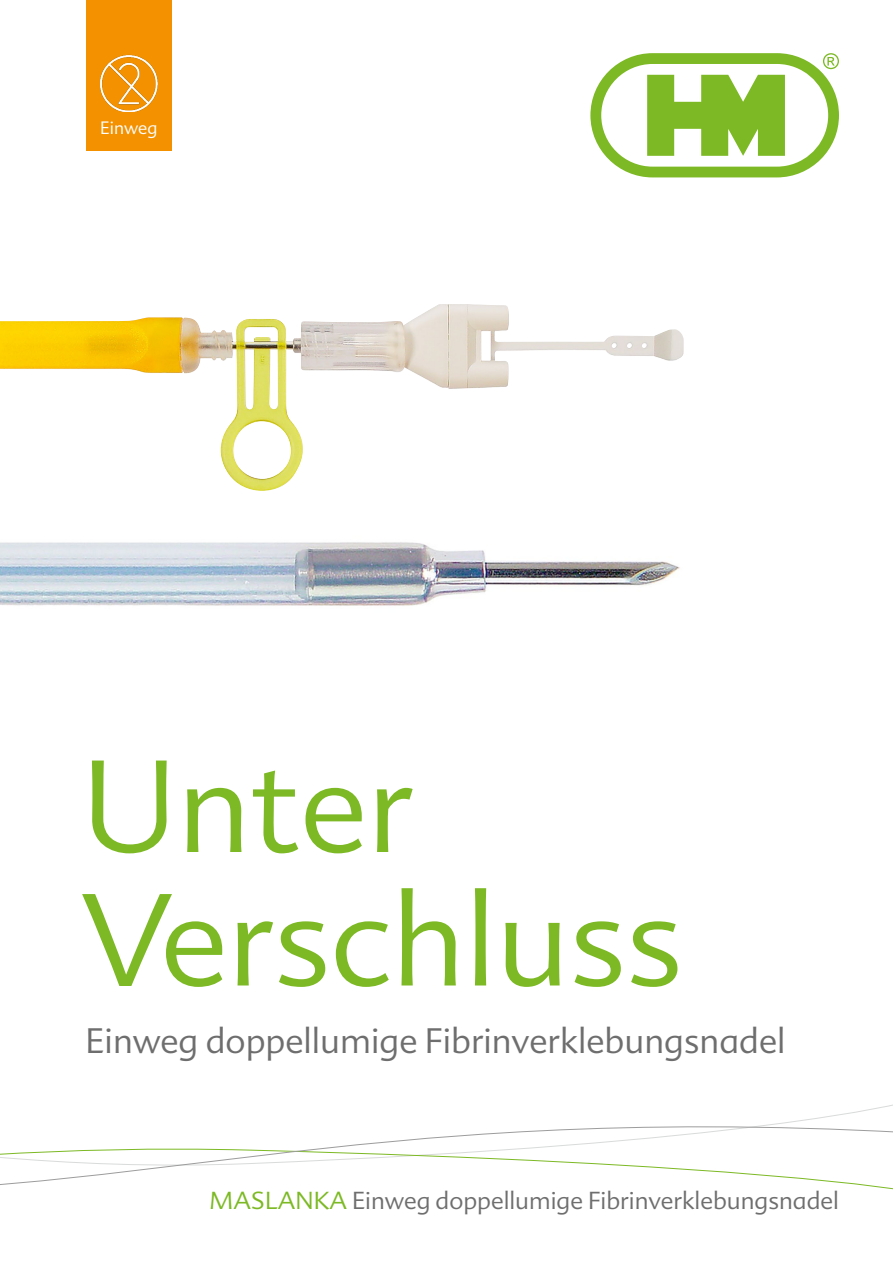
<style>
.page{position:relative;width:893px;height:1263px;background:#fff}
.page>*{position:absolute;margin:0;border:0;box-sizing:border-box;transform-origin:0 0}
.t1{font:300 127.5px/133.5px "Advert";color:#7cb924}
.t2{font:300 34.5px "Advert";color:#6e6e6e}
.t3{font:300 24px "Advert";color:#6e6e6e}
.t4{font:300 17.55px "Advert";color:#fff}
.s1{color:#7cb924}
</style>
<div class="page">
<svg style="left:0;top:1104px;width:893px;height:86px"></svg>
<svg style="left:590px;top:53px;width:249px;height:124px"></svg>
<div style="left:87px;top:0;width:85px;height:151px;background:#f39100"></div>
<img style="left:100px;top:55px;width:58px;height:57px">
<img style="left:0;top:542px;width:680px;height:64px">
<img style="left:0;top:304px;width:684px;height:187px">
<p class="t4" style="left:100px;top:117px;width:59px">Einweg</p>
<h1 class="t1" style="left:81px;top:742px;width:603px">Unter<br>Verschluss</h1>
<h2 class="t2" style="left:86px;top:1021px;width:701px">Einweg doppellumige Fibrinverklebungsnadel</h2>
<p class="t3" style="left:209px;top:1187px;width:631px"><span class="s1">MASLANKA</span> Einweg doppellumige Fibrinverklebungsnadel</p>
</div>
